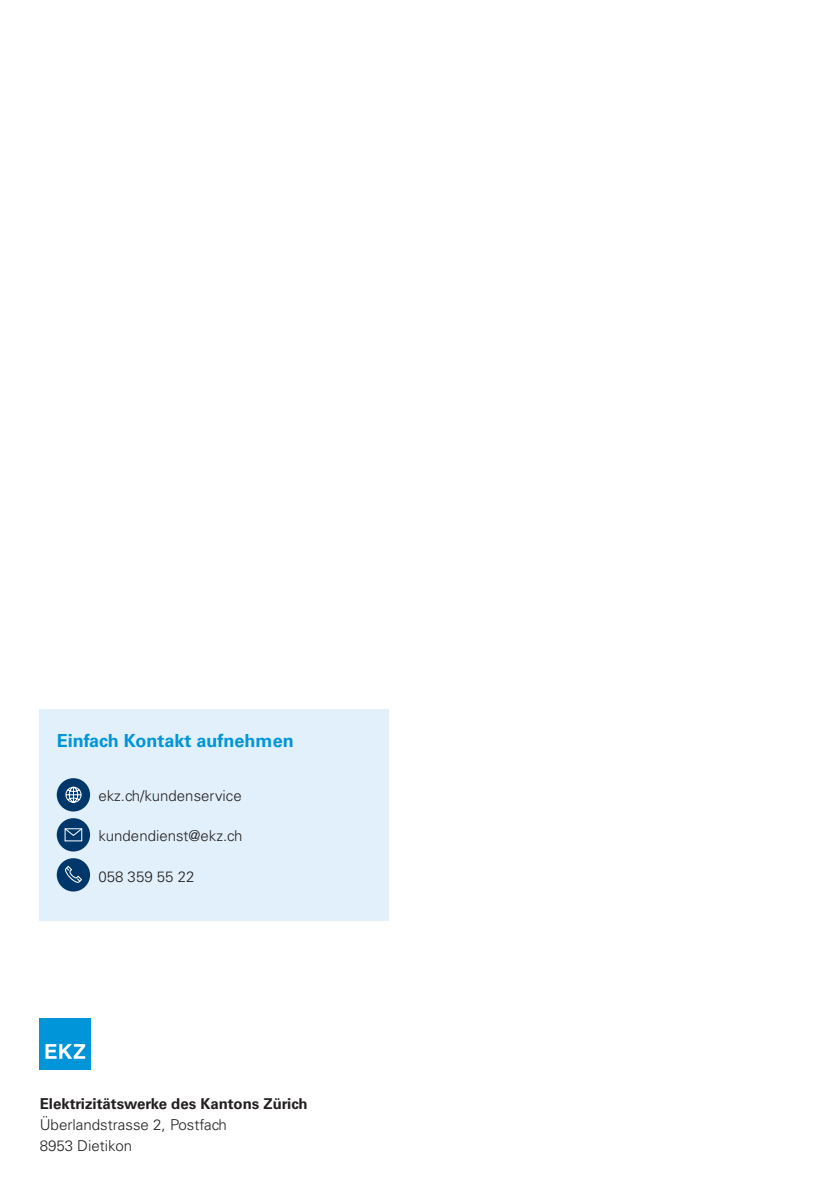
<style>
.page{position:relative;width:840px;height:1191px;background:#fff}
.page>*{position:absolute;margin:0;border:0;box-sizing:border-box;transform-origin:0 0}
.t1{font:700 18px "Univers LT Std";color:#0095d9}
.t2{font:300 15px/21px "Univers LT Std";color:#231f20}
.t3{font:700 15px "Univers LT Std";color:#231f20}
</style>
<div class="page">
<div style="left:40px;top:1018px;width:51px;height:51px;background:#0095d9"></div>
<svg style="left:46px;top:1044px;width:39px;height:14px"></svg>
<div style="left:40px;top:709px;width:348px;height:211px;background:#e1f0fa"></div>
<div style="left:57px;top:778px;width:33px;height:33px;background:#00376b;border-radius:50%"></div>
<svg style="left:65px;top:786px;width:17px;height:17px"></svg>
<div style="left:57px;top:818px;width:33px;height:33px;background:#00376b;border-radius:50%"></div>
<svg style="left:64px;top:828px;width:19px;height:8px"></svg>
<div style="left:57px;top:858px;width:33px;height:33px;background:#00376b;border-radius:50%"></div>
<svg style="left:65px;top:866px;width:17px;height:17px"></svg>
<p class="t1" style="left:57px;top:730px;width:238px">Einfach Kontakt aufnehmen</p>
<p class="t2" style="left:98px;top:785px;width:145px">ekz.ch/kundenservice</p>
<p class="t2" style="left:98px;top:825px;width:145px">kundendienst@ekz.ch</p>
<p class="t2" style="left:98px;top:865px;width:97px">058 359 55 22</p>
<p class="t3" style="left:40px;top:1095px;width:269px">Elektrizitätswerke des Kantons Zürich</p>
<p class="t2" style="left:40px;top:1114px;width:189px">Überlandstrasse 2, Postfach<br>8953 Dietikon</p>
</div>
